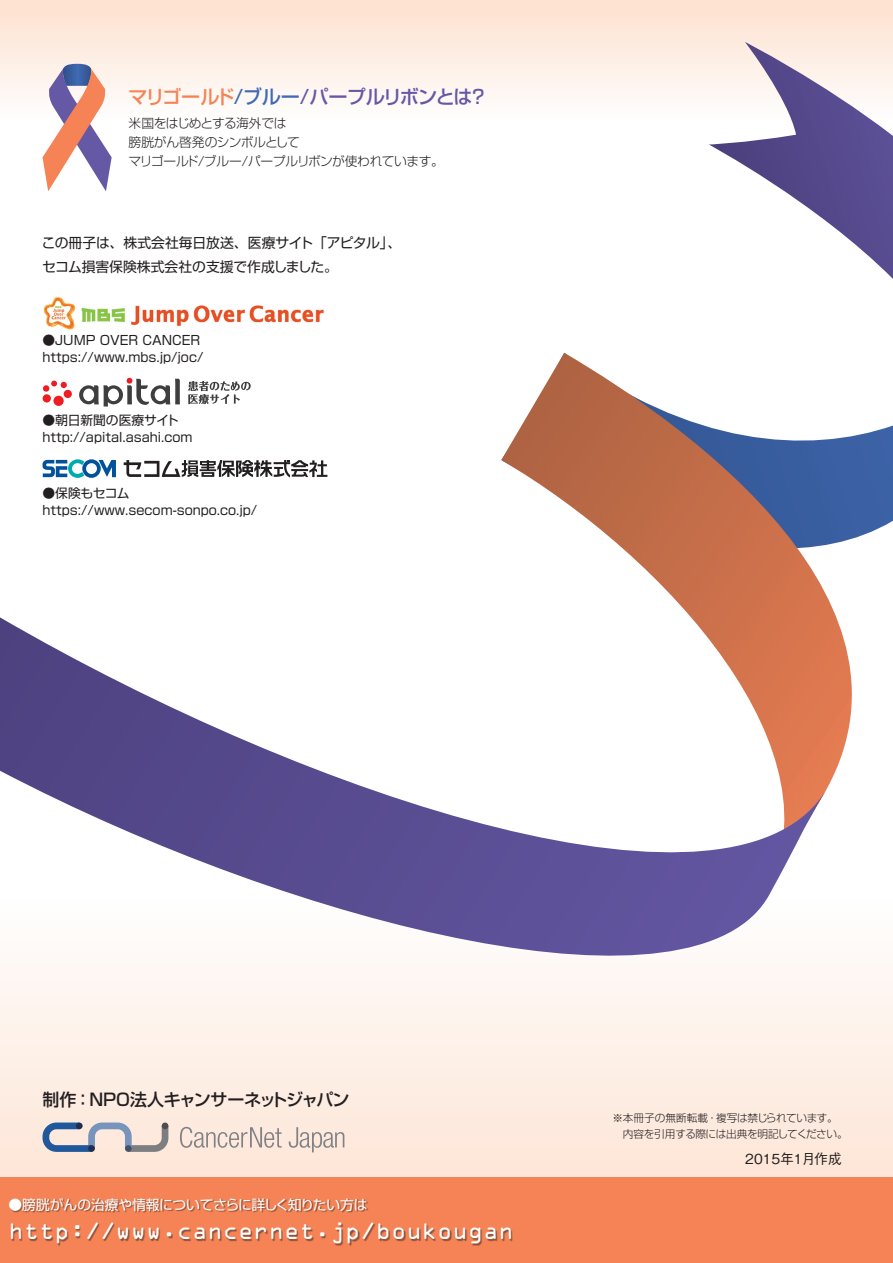
<style>
.page{position:relative;width:893px;height:1263px;background:#fff}
.page>*{position:absolute;margin:0;border:0;box-sizing:border-box;transform-origin:0 0}
.t1{font:21.3px "OCRA Std";color:#fff}
.t2{font:500 19.2px "Shin Go Pro";letter-spacing:-.055em;color:#6558a5}
.t3{font:500 16.95px "Shin Go Pro";letter-spacing:-.02em;color:#231f20}
.t4{font:13.8px/23.4px "Shin Go Pro";color:#231f20}
.t5{font:13.8px "Shin Go Pro";letter-spacing:-.02em;color:#fff}
.t6{font:500 13.8px "Gothic BBB Pr 6 N";color:#231f20}
.t7{font:12.75px/17px "Shin Go Pro";color:#231f20}
.t8{font:300 12.75px/19.2px "Shin Go Pro";letter-spacing:-.035em;color:#231f20}
.t9{font:300 10.65px/15.9px "Shin Go Pro";letter-spacing:-.03em;color:#231f20}
.s1{color:#f58355}
.s2{color:#406ab4}
</style>
<div class="page">
<div style="left:0;top:0;width:893px;height:136px;background:linear-gradient(to bottom,#fde0cf,#feffff)"></div>
<div style="left:0;top:855px;width:893px;height:408px;background:#fdede3"></div>
<svg style="left:709px;top:42px;width:184px;height:237px"></svg>
<svg style="left:501px;top:353px;width:392px;height:551px"></svg>
<svg style="left:0;top:617px;width:827px;height:398px"></svg>
<div style="left:0;top:1178px;width:893px;height:85px;background:#f58355"></div>
<div style="left:10px;top:1199px;width:503px;height:46px;background:#231f20;opacity:.5"></div>
<svg style="left:43px;top:1122px;width:125px;height:30px"></svg>
<div style="left:76px;top:1122px;width:7px;height:7px;background:#222c4e;border-radius:50%"></div>
<div style="left:88px;top:1145px;width:7px;height:7px;background:#222c4e;border-radius:50%"></div>
<svg style="left:180px;top:1127px;width:102px;height:21px"></svg>
<svg style="left:289px;top:1127px;width:55px;height:25px"></svg>
<svg style="left:43px;top:64px;width:69px;height:127px"></svg>
<img style="left:43px;top:297px;width:281px;height:33px">
<svg style="left:79px;top:378px;width:101px;height:28px"></svg>
<div style="left:51px;top:380px;width:6px;height:7px;background:#ee1d23;border-radius:50%"></div>
<div style="left:43px;top:385px;width:6px;height:7px;background:#ee1d23;border-radius:50%"></div>
<svg style="left:61px;top:382px;width:6px;height:6px"></svg>
<div style="left:43px;top:394px;width:8px;height:9px;background:#ee1d23;border-radius:50%"></div>
<div style="left:64px;top:390px;width:8px;height:8px;background:#ee1d23;border-radius:50%"></div>
<div style="left:53px;top:396px;width:11px;height:10px;background:#ee1d23;border-radius:50%"></div>
<svg style="left:188px;top:381px;width:63px;height:23px"></svg>
<svg style="left:124px;top:460px;width:203px;height:17px"></svg>
<svg style="left:43px;top:459px;width:73px;height:19px"></svg>
<h2 class="t2" style="left:128px;top:81px;width:361px"><span class="s1">マリゴールド</span><span class="s2">/ブルー</span>/パープルリボンとは？</h2>
<p class="t8" style="left:128px;top:112px;width:317px">米国をはじめとする海外では<br>膀胱がん啓発のシンボルとして<br>マリゴールド/ブルー/パープルリボンが使われています。</p>
<p class="t4" style="left:42px;top:230px;width:361px">この冊子は、株式会社毎日放送、医療サイト「アピタル」、セコム損害保険株式会社の支援で作成しました。</p>
<p class="t7" style="left:43px;top:330px;width:162px">●JUMP OVER CANCER https://www.mbs.jp/joc/</p>
<p class="t7" style="left:43px;top:410px;width:152px">●朝日新聞の医療サイトhttp://apital.asahi.com</p>
<p class="t7" style="left:43px;top:483px;width:216px">●保険もセコムhttps://www.secom-sonpo.co.jp/</p>
<h3 class="t3" style="left:43px;top:1085px;width:309px">制作：NPO法人キャンサーネットジャパン</h3>
<p class="t5" style="left:9px;top:1194px;width:361px">●膀胱がんの治療や情報についてさらに詳しく知りたい方は</p>
<h1 class="t1" style="left:9px;top:1222px;width:507px">http://www.cancernet.jp/boukougan</h1>
<p class="t9" style="left:612px;top:1109px;width:237px">※本冊子の無断転載・複写は禁じられています。　内容を引用する際には出典を明記してください。</p>
<p class="t6" style="left:745px;top:1147px;width:98px">2015年1月作成</p>
</div>
